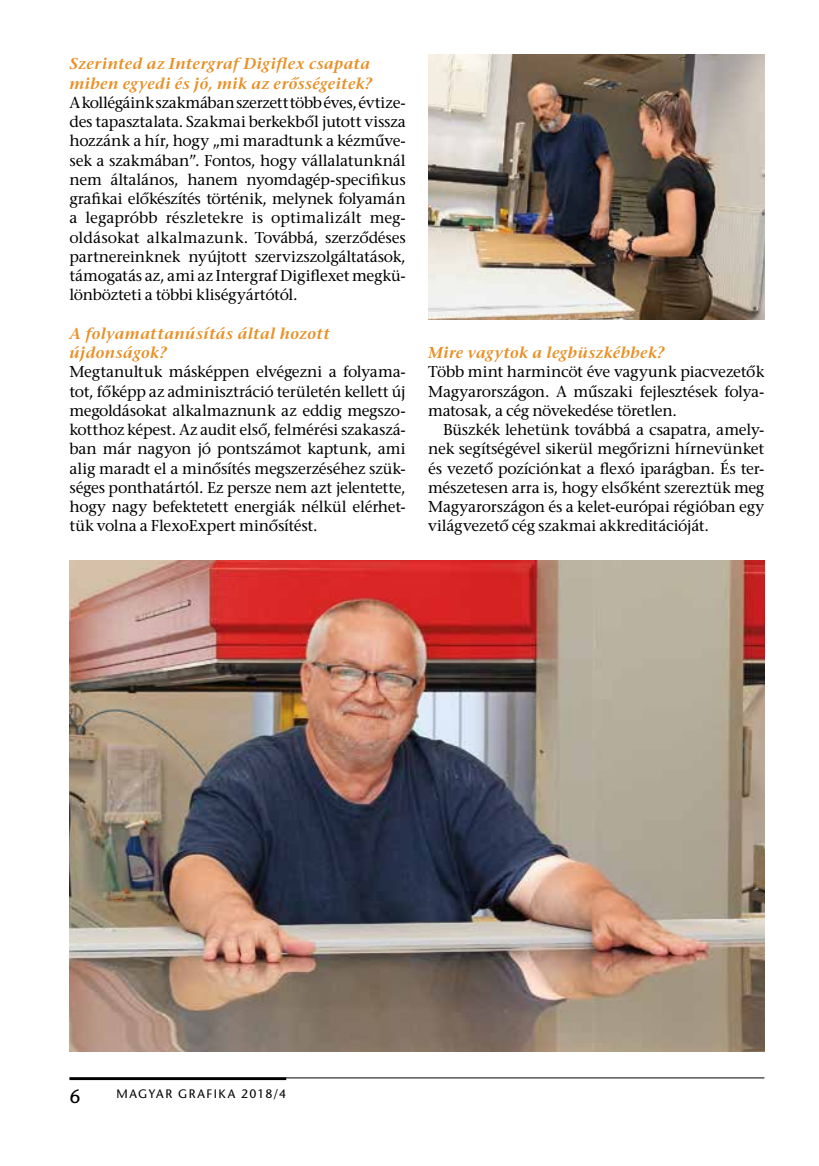
<style>
.page{position:relative;width:819px;height:1166px;background:#fff}
.page>*{position:absolute;margin:0;border:0;box-sizing:border-box;transform-origin:0 0}
.t1{font:19.25px "ITC Stone Sans";color:#000}
.t2{font:15.75px/19.2px "ITC Stone Serif";letter-spacing:-.015em;color:#000;text-align:justify}
.t3{font:italic 600 15.75px/19.2px "ITC Stone Serif";letter-spacing:.025em;color:#e89027}
.t4{font:12.25px "ITC Stone Sans";letter-spacing:.12em;color:#000}
</style>
<div class="page">
<hr style="left:69px;top:1077px;width:695px;height:1px;background:#000">
<hr style="left:69px;top:1077px;width:217px;height:3px;background:#000">
<img style="left:428px;top:55px;width:336px;height:265px">
<img style="left:69px;top:561px;width:695px;height:491px">
<p class="t3" style="left:69px;top:57px;width:304px">Szerinted az Intergraf Digiflex csapata miben egyedi és jó, mik az erősségeitek?</p>
<p class="t2" style="left:69px;top:95px;width:338px">A kollégáink szakmában szerzett több éves, évtize&shy;des tapasztalata. Szakmai berkekből jutott vissza hozzánk a hír, hogy „mi maradtunk a kézműve&shy;sek a szakmában”. Fontos, hogy vállalatunknál nem általános, hanem nyomdagép-specifikus grafikai előkészítés történik, melynek folyamán a legapróbb részletekre is optimalizált meg&shy;oldásokat alkalmazunk. Továbbá, szerződéses partnereinknek nyújtott szervizszolgáltatások, támogatás az, ami az Intergraf Digiflexet megkü&shy;lönbözteti a többi kliségyártótól.</p>
<p class="t3" style="left:69px;top:326px;width:262px">A folyamattanúsítás által hozott újdonságok?</p>
<p class="t2" style="left:69px;top:364px;width:338px">Megtanultuk másképpen elvégezni a folyama&shy;tot, főképp az adminisztráció területén kellett új megoldásokat alkalmaznunk az eddig megszo&shy;kotthoz képest. Az audit első, felmérési szakaszá&shy;ban már nagyon jó pontszámot kaptunk, ami alig maradt el a minősítés megszerzéséhez szük&shy;séges ponthatártól. Ez persze nem azt jelentette, hogy nagy befektetett energiák nélkül elérhet&shy;tük volna a FlexoExpert minősítést.</p>
<p class="t3" style="left:428px;top:345px;width:238px">Mire vagytok a legbüszkébbek?</p>
<p class="t2" style="left:428px;top:364px;width:338px">Több mint harmincöt éve vagyunk piacvezetők Magyarországon. A műszaki fejlesztések folya&shy;matosak, a cég növekedése töretlen.</p>
<p class="t2" style="left:428px;top:422px;width:338px;text-indent:15px">Büszkék lehetünk továbbá a csapatra, amely&shy;nek segítségével sikerül megőrizni hírnevünket és vezető pozíciónkat a flexó iparágban. És ter&shy;mészetesen arra is, hogy elsőként szereztük meg Magyarországon és a kelet-európai régióban egy világvezető cég szakmai akkreditációját.</p>
<p class="t1" style="left:69px;top:1085px;width:13px">6</p>
<p class="t4" style="left:116px;top:1087px;width:171px">MAGYAR GRAFIKA 2018/4</p>
</div>
